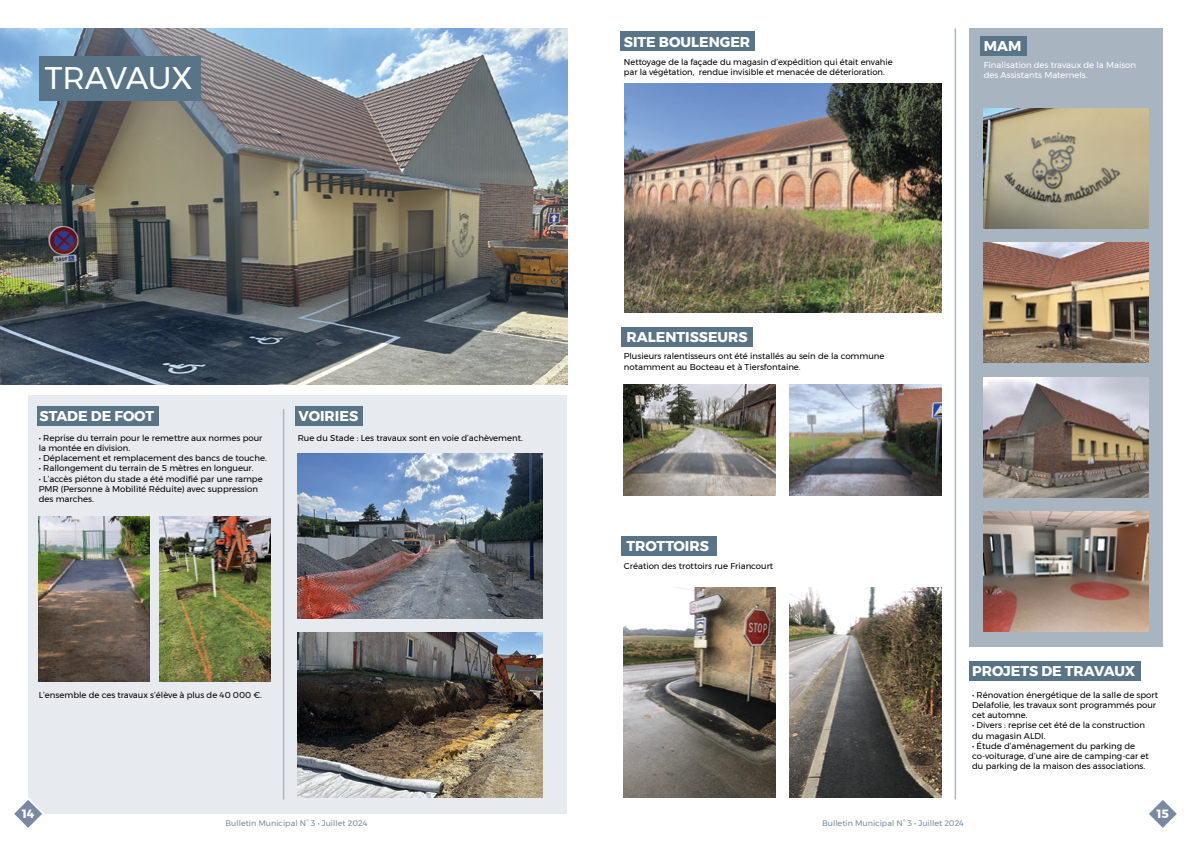
<style>
.page{position:relative;width:1191px;height:842px;background:#fff}
.page>*{position:absolute;margin:0;border:0;box-sizing:border-box;transform-origin:0 0}
.t1{font:31.2px "Gontserrat";letter-spacing:-.01em;color:#fff}
.t2{font:700 14.2px "Gontserrat";color:#fff}
.t3{font:700 12px "Gontserrat";color:#fff}
.t4{font:8.5px/10.2px "Gontserrat";color:#000}
.t5{font:8.5px/10.2px "Gontserrat";color:#fff}
.t6{font:8px "Gontserrat";color:#7989a3}
</style>
<div class="page">
<div style="left:28px;top:395px;width:539px;height:419px;background:#e7eaef"></div>
<div style="left:621px;top:31px;width:134px;height:20px;background:#587486"></div>
<div style="left:969px;top:28px;width:193px;height:619px;background:#a9b4c1"></div>
<hr style="left:283px;top:409px;width:1px;height:390px;background:#a9b4c1">
<img style="left:0;top:28px;width:567px;height:356px">
<div style="left:40px;top:57px;width:161px;height:44px;background:#587486"></div>
<div style="left:621px;top:327px;width:131px;height:20px;background:#587486"></div>
<div style="left:969px;top:661px;width:172px;height:20px;background:#587486"></div>
<div style="left:980px;top:36px;width:47px;height:20px;background:#587486"></div>
<img style="left:298px;top:454px;width:245px;height:164px">
<img style="left:624px;top:83px;width:317px;height:229px">
<img style="left:298px;top:632px;width:245px;height:165px">
<img style="left:159px;top:516px;width:111px;height:165px">
<div style="left:37px;top:406px;width:121px;height:20px;background:#587486"></div>
<div style="left:296px;top:406px;width:67px;height:20px;background:#587486"></div>
<img style="left:39px;top:516px;width:111px;height:165px">
<hr style="left:954px;top:28px;width:2px;height:771px;background:#a9b4c1">
<img style="left:789px;top:587px;width:152px;height:210px">
<img style="left:624px;top:587px;width:152px;height:210px">
<img style="left:789px;top:384px;width:152px;height:111px">
<img style="left:624px;top:384px;width:152px;height:111px">
<img style="left:983px;top:108px;width:165px;height:120px">
<img style="left:983px;top:243px;width:165px;height:120px">
<img style="left:983px;top:377px;width:165px;height:120px">
<img style="left:983px;top:511px;width:165px;height:121px">
<div style="left:621px;top:536px;width:96px;height:20px;background:#587486"></div>
<svg style="left:14px;top:797px;width:31px;height:31px"></svg>
<svg style="left:1149px;top:800px;width:28px;height:28px"></svg>
<h1 class="t1" style="left:45px;top:54px;width:149px">TRAVAUX</h1>
<h2 class="t2" style="left:40px;top:405px;width:116px">STADE DE FOOT</h2>
<p class="t4" style="left:39px;top:433px;width:225px">• Reprise du terrain pour le remettre aux normes pour la montée en division.</p>
<p class="t4" style="left:39px;top:453px;width:229px">• Déplacement et remplacement des bancs de touche.</p>
<p class="t4" style="left:39px;top:463px;width:216px">• Rallongement du terrain de 5 mètres en longueur.</p>
<p class="t4" style="left:39px;top:473px;width:225px">• L’accès piéton du stade a été modifié par une rampe<br>PMR (Personne à Mobilité Réduite) avec suppression des marches.</p>
<h2 class="t2" style="left:298px;top:405px;width:61px">VOIRIES</h2>
<p class="t4" style="left:298px;top:433px;width:227px">Rue du Stade : Les travaux sont en voie d’achèvement.</p>
<p class="t4" style="left:39px;top:690px;width:224px">L’ensemble de ces travaux s’élève à plus de 40 000 €.</p>
<h3 class="t3" style="left:22px;top:804px;width:14px">14</h3>
<p class="t6" style="left:225px;top:817px;width:143px">Bulletin Municipal N° 3 • Juillet 2024</p>
<h2 class="t2" style="left:624px;top:30px;width:128px">SITE BOULENGER</h2>
<p class="t4" style="left:624px;top:56px;width:270px">Nettoyage de la façade du magasin d’expédition qui était envahie par la végétation, rendue invisible et menacée de déterioration.</p>
<h2 class="t2" style="left:984px;top:35px;width:39px">MAM</h2>
<p class="t5" style="left:983px;top:59px;width:154px">Finalisation des travaux de la Maison des Assistants Maternels.</p>
<h2 class="t2" style="left:626px;top:325px;width:123px">RALENTISSEURS</h2>
<p class="t4" style="left:624px;top:351px;width:262px">Plusieurs ralentisseurs ont été installés au sein de la commune notamment au Bocteau et à Tiersfontaine.</p>
<h2 class="t2" style="left:626px;top:535px;width:84px">TROTTOIRS</h2>
<p class="t4" style="left:624px;top:560px;width:151px">Création des trottoirs rue Friancourt</p>
<h2 class="t2" style="left:972px;top:659px;width:165px">PROJETS DE TRAVAUX</h2>
<p class="t4" style="left:972px;top:690px;width:187px">• Rénovation énergétique de la salle de sport<br>Delafolie, les travaux sont programmés pour cet automne.</p>
<p class="t4" style="left:972px;top:720px;width:174px">• Divers : reprise cet été de la construction du magasin ALDI.</p>
<p class="t4" style="left:972px;top:741px;width:178px">• Étude d’aménagement du parking de co-voiturage, d’une aire de camping-car et du parking de la maison des associations.</p>
<p class="t6" style="left:822px;top:817px;width:143px">Bulletin Municipal N° 3 • Juillet 2024</p>
<h3 class="t3" style="left:1156px;top:804px;width:14px">15</h3>
</div>
